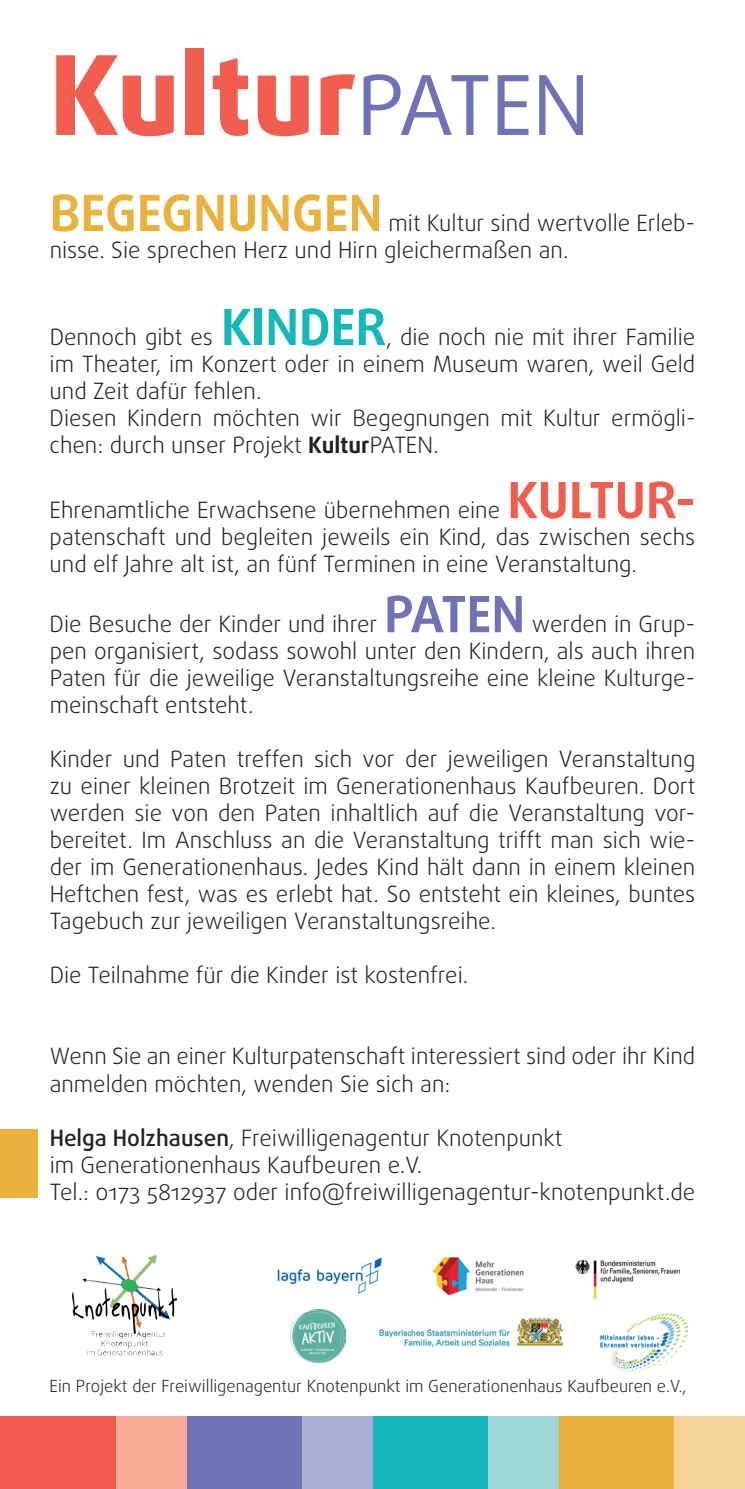
<style>
.page{position:relative;width:745px;height:1489px;background:#fff}
.page>*{position:absolute;margin:0;border:0;box-sizing:border-box;transform-origin:0 0}
.t1{font:800 110px "Daxline Pro";color:#f15e50}
.t2{font:700 50px "Daxline Pro";color:#eab23c}
.t3{font:700 50px "Daxline Pro";color:#f15e50}
.t4{font:700 50px "Daxline Pro";color:#14b8ba}
.t5{font:700 50px "Daxline Pro";letter-spacing:-.03em;color:#6f73b6}
.t6{font:300 22.5px/27px "Daxline Pro";color:#231f20}
.t7{font:300 16.75px "Daxline Pro";color:#231f20}
.s1{font-weight:400;font-size:82.5px;color:#6f73b6}
.s2{font-weight:700}
.s3{font-weight:500}
</style>
<div class="page">
<div style="left:0;top:1416px;width:116px;height:72px;background:#f15e50"></div>
<div style="left:186px;top:1416px;width:116px;height:72px;background:#6f73b6"></div>
<div style="left:372px;top:1416px;width:116px;height:72px;background:#14b8ba"></div>
<div style="left:558px;top:1416px;width:116px;height:72px;background:#eab23c"></div>
<div style="left:116px;top:1416px;width:70px;height:72px;background:#f8ac98"></div>
<div style="left:302px;top:1416px;width:70px;height:72px;background:#acadd5"></div>
<div style="left:488px;top:1416px;width:70px;height:72px;background:#9ed7d9"></div>
<div style="left:674px;top:1416px;width:70px;height:72px;background:#f4d49a"></div>
<img style="left:72px;top:1254px;width:104px;height:102px">
<img style="left:575px;top:1259px;width:106px;height:41px">
<img style="left:379px;top:1317px;width:183px;height:29px">
<img style="left:277px;top:1257px;width:104px;height:36px">
<img style="left:600px;top:1313px;width:86px;height:59px">
<img style="left:432px;top:1257px;width:39px;height:39px">
<img style="left:475px;top:1261px;width:49px;height:31px">
<img style="left:290px;top:1309px;width:55px;height:53px">
<div style="left:0;top:1129px;width:38px;height:69px;background:#eab23c"></div>
<h1 class="t1" style="left:50px;top:22px;width:541px">Kultur<span class="s1">PATEN</span></h1>
<h2 class="t2" style="left:50px;top:180px;width:334px">BEGEGNUNGEN</h2>
<p class="t6" style="left:50px;top:210px;width:646px;text-indent:339px">mit Kultur sind wertvolle Erleb&shy;nisse. Sie sprechen Herz und Hirn gleichermaßen an.</p>
<h2 class="t4" style="left:221px;top:294px;width:167px">KINDER</h2>
<p class="t6" style="left:50px;top:324px;width:646px;text-indent:336px">, die noch nie mit ihrer Familie im Theater, im Konzert oder in einem Museum waren, weil Geld und Zeit dafür fehlen.<br>Diesen Kindern möchten wir Begegnungen mit Kultur ermögli&shy;chen: durch unser Projekt <span class="s2">Kultur</span>PATEN.</p>
<p class="t6" style="left:50px;top:324px;width:165px">Dennoch gibt es</p>
<h2 class="t3" style="left:507px;top:467px;width:189px">KULTUR-</h2>
<p class="t6" style="left:50px;top:524px;width:646px">patenschaft und begleiten jeweils ein Kind, das zwischen sechs und elf Jahre alt ist, an fünf Terminen in eine Veranstaltung.</p>
<p class="t6" style="left:50px;top:611px;width:329px">Die Besuche der Kinder und ihrer</p>
<p class="t6" style="left:50px;top:497px;width:451px">Ehrenamtliche Erwachsene übernehmen eine</p>
<h2 class="t5" style="left:384px;top:581px;width:142px">PATEN</h2>
<p class="t6" style="left:50px;top:611px;width:646px;text-align:justify;text-indent:482px">werden in Grup&shy;pen organisiert, sodass sowohl unter den Kindern, als auch ihren Paten für die jeweilige Veranstaltungsreihe eine kleine Kulturge&shy;meinschaft entsteht.</p>
<p class="t6" style="left:50px;top:746px;width:646px;text-align:justify">Kinder und Paten treffen sich vor der jeweiligen Veranstaltung zu einer kleinen Brotzeit im Generationenhaus Kaufbeuren. Dort werden sie von den Paten inhaltlich auf die Veranstaltung vor&shy;bereitet. Im Anschluss an die Veranstaltung trifft man sich wie&shy;der im Generationenhaus. Jedes Kind hält dann in einem kleinen Heftchen fest, was es erlebt hat. So entsteht ein kleines, buntes Tagebuch zur jeweiligen Veranstaltungsreihe.</p>
<p class="t6" style="left:50px;top:962px;width:420px">Die Teilnahme für die Kinder ist kostenfrei.</p>
<p class="t6" style="left:50px;top:1043px;width:646px">Wenn Sie an einer Kulturpatenschaft interessiert sind oder ihr Kind anmelden möchten, wenden Sie sich an:</p>
<p class="t6" style="left:50px;top:1124px;width:646px"><span class="s3">Helga Holzhausen</span>, Freiwilligenagentur Knotenpunkt<br>im Generationenhaus Kaufbeuren e.V.<br>Tel.: 0173 5812937 oder info@freiwilligenagentur-knotenpunkt.de</p>
<p class="t7" style="left:50px;top:1374px;width:638px">Ein Projekt der Freiwilligenagentur Knotenpunkt im Generationenhaus Kaufbeuren e.V.,</p>
</div>
